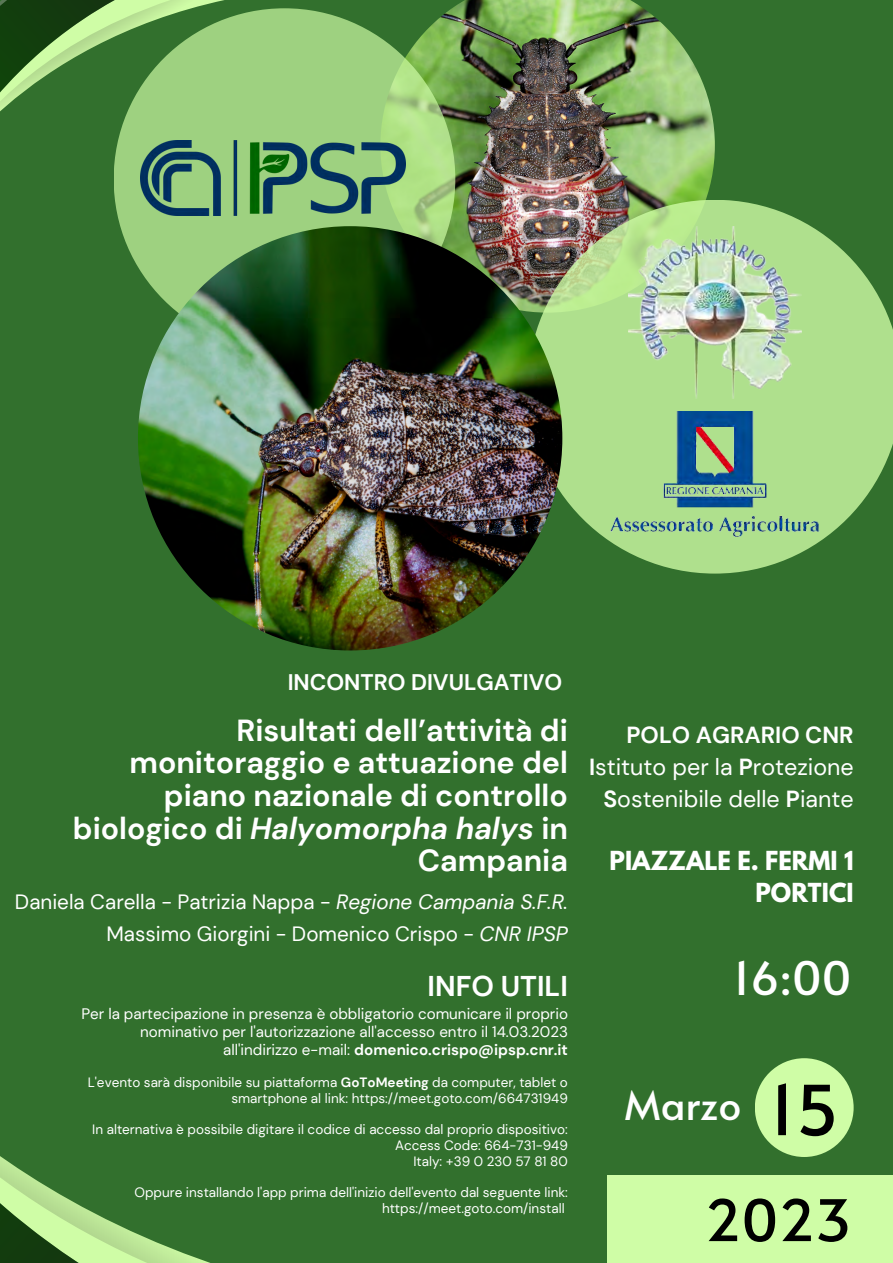
<style>
.page{position:relative;width:893px;height:1263px;background:#32702d}
.page>*{position:absolute;margin:0;border:0;box-sizing:border-box;transform-origin:0 0}
.t1{font:57px "Alata";color:#000}
.t2{font:45.75px "Alata";color:#fff}
.t3{font:40.5px "Alata";color:#fff}
.t4{font:700 30.38px/32.6px "DM Sans";color:#fff;text-align:right}
.t5{font:700 28.58px "DM Sans";color:#fff}
.t6{font:23.25px/32.1px "DM Sans";color:#fff;text-align:right}
.t7{font:700 23.25px/32.1px "League Spartan";color:#fff;text-align:right}
.t8{font:700 22.5px "DM Sans";color:#fff}
.t9{font:20.62px/32.1px "DM Sans";color:#fff;text-align:right}
.t10{font:15.15px/18px "DM Sans";color:#fff;text-align:right}
.t11{font:13.5px/15.8px "DM Sans";color:#fff;text-align:right}
.s1{font-style:italic}
.s2{font-weight:700}
.s3{font-size:68.62px;color:#000}
</style>
<div class="page">
<img style="left:380px;top:0;width:335px;height:312px">
<svg style="left:528px;top:200px;width:365px;height:374px;fill:#afe08d"></svg>
<svg style="left:114px;top:8px;width:341px;height:342px;background:#a2d481"></svg>
<img style="left:138px;top:226px;width:424px;height:424px;border-radius:50%">
<div style="left:755px;top:1058px;width:98px;height:99px;background:#cffda6;border-radius:50%"></div>
<div style="left:607px;top:1175px;width:286px;height:88px;background:#cffda6"></div>
<svg style="left:0;top:0;width:226px;height:330px"></svg>
<svg style="left:0;top:1156px;width:210px;height:107px"></svg>
<img style="left:628px;top:226px;width:173px;height:173px">
<img style="left:611px;top:412px;width:208px;height:125px">
<img style="left:140px;top:140px;width:265px;height:75px">
<h3 class="t8" style="left:288px;top:668px;width:276px">INCONTRO DIVULGATIVO</h3>
<h3 class="t4" style="left:73px;top:714px;width:496px">Risultati dell’attività di monitoraggio e attuazione del piano nazionale di controllo biologico di <span class="s1">Halyomorpha halys</span> in<br>Campania</h3>
<h3 class="t6" style="left:589px;top:719px;width:266px"><span class="s2">POLO AGRARIO CNR<br>I</span>stituto per la <span class="s2">P</span>rotezione<br><span class="s2">S</span>ostenibile delle <span class="s2">P</span>iante</h3>
<h3 class="t7" style="left:609px;top:847px;width:246px">PIAZZALE E. FERMI 1<br>PORTICI</h3>
<h3 class="t9" style="left:15px;top:885px;width:554px">Daniela Carella - Patrizia Nappa - <span class="s1">Regione Campania S.F.R.<br></span>Massimo Giorgini - Domenico Crispo - <span class="s1">CNR IPSP</span></h3>
<h3 class="t5" style="left:427px;top:968px;width:142px">INFO UTILI</h3>
<p class="t10" style="left:81px;top:1005px;width:488px">Per la partecipazione in presenza è obbligatorio comunicare il proprio nominativo per l'autorizzazione all'accesso entro il 14.03.2023 all'indirizzo e-mail: <span class="s2">domenico.crispo@ipsp.cnr.it</span></p>
<p class="t11" style="left:88px;top:1074px;width:481px">L'evento sarà disponibile su piattaforma <span class="s2">GoToMeeting</span> da computer, tablet o smartphone al link: https://meet.goto.com/664731949</p>
<p class="t11" style="left:92px;top:1122px;width:477px">In alternativa è possibile digitare il codice di accesso dal proprio dispositivo:<br>Access Code: 664-731-949<br>Italy: +39 0 230 57 81 80</p>
<p class="t11" style="left:134px;top:1185px;width:435px">Oppure installando l'app prima dell'inizio dell'evento dal seguente link: https://meet.goto.com/install</p>
<h2 class="t2" style="left:733px;top:945px;width:120px">16:00</h2>
<h3 class="t3" style="left:624px;top:1076px;width:216px">Marzo <span class="s3">15</span></h3>
<h1 class="t1" style="left:704px;top:1178px;width:148px">2023</h1>
</div>
